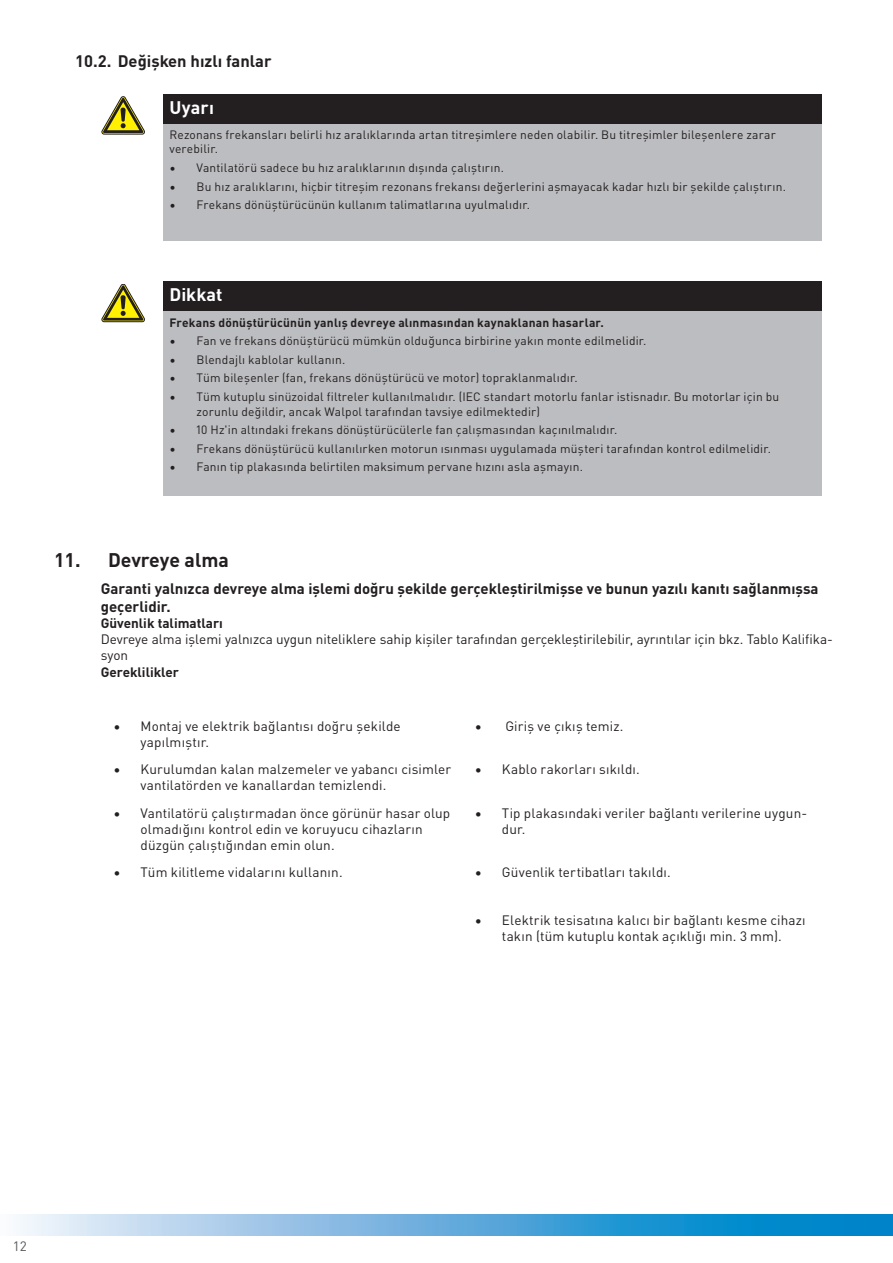
<style>
.page{position:relative;width:893px;height:1263px;background:#fff}
.page>*{position:absolute;margin:0;border:0;box-sizing:border-box;transform-origin:0 0}
.t1{font:700 19.5px "DIN Pro";color:#231f20}
.t2{font:700 18px "DIN Pro";color:#fff}
.t3{font:700 16.5px "DIN Pro";color:#231f20}
.t4{font:700 15px/18px "DIN Pro";color:#231f20}
.t5{font:13.5px/16.2px "DIN Pro";letter-spacing:.01em;color:#231f20}
.t6{font:700 13.5px "DIN Pro";color:#231f20}
.t7{font:13.5px "DIN Pro";color:#57585a}
.t8{font:12px/14.4px "DIN Pro";letter-spacing:.015em;color:#231f20}
.t9{font:700 12px "DIN Pro";letter-spacing:.015em;color:#231f20}
</style>
<div class="page">
<svg style="left:20px;top:1214px;width:873px;height:21px;background:#63afdd"></svg>
<div style="left:163px;top:94px;width:659px;height:30px;background:#231f20"></div>
<div style="left:163px;top:124px;width:659px;height:116px;background:#bcbdc0"></div>
<svg style="left:102px;top:96px;width:43px;height:38px"></svg>
<div style="left:163px;top:282px;width:659px;height:29px;background:#231f20"></div>
<div style="left:163px;top:311px;width:659px;height:185px;background:#bcbdc0"></div>
<svg style="left:102px;top:284px;width:43px;height:38px"></svg>
<h3 class="t3" style="left:75px;top:48px;width:198px">10.2. Değişken hızlı fanlar</h3>
<h2 class="t2" style="left:169px;top:93px;width:46px">Uyarı</h2>
<p class="t8" style="left:169px;top:127px;width:608px">Rezonans frekansları belirli hız aralıklarında artan titreşimlere neden olabilir. Bu titreşimler bileşenlere zarar verebilir.</p>
<p class="t8" style="left:169px;top:160px;width:336px">• Vantilatörü sadece bu hız aralıklarının dışında çalıştırın.</p>
<p class="t8" style="left:169px;top:178px;width:618px">• Bu hız aralıklarını, hiçbir titreşim rezonans frekansı değerlerini aşmayacak kadar hızlı bir şekilde çalıştırın.</p>
<p class="t8" style="left:169px;top:197px;width:362px">• Frekans dönüştürücünün kullanım talimatlarına uyulmalıdır.</p>
<h2 class="t2" style="left:169px;top:281px;width:55px">Dikkat</h2>
<p class="t9" style="left:169px;top:313px;width:436px">Frekans dönüştürücünün yanlış devreye alınmasından kaynaklanan hasarlar.</p>
<p class="t8" style="left:169px;top:333px;width:478px">• Fan ve frekans dönüştürücü mümkün olduğunca birbirine yakın monte edilmelidir.</p>
<p class="t8" style="left:169px;top:351px;width:177px">• Blendajlı kablolar kullanın.</p>
<p class="t8" style="left:169px;top:370px;width:410px">• Tüm bileşenler (fan, frekans dönüştürücü ve motor) topraklanmalıdır.</p>
<p class="t8" style="left:196px;top:389px;width:584px;text-indent:-27px">• Tüm kutuplu sinüzoidal filtreler kullanılmalıdır. (IEC standart motorlu fanlar istisnadır. Bu motorlar için bu zorunlu değildir, ancak Walpol tarafından tavsiye edilmektedir)</p>
<p class="t8" style="left:169px;top:422px;width:449px">• 10 Hz'in altındaki frekans dönüştürücülerle fan çalışmasından kaçınılmalıdır.</p>
<p class="t8" style="left:169px;top:440px;width:603px">• Frekans dönüştürücü kullanılırken motorun ısınması uygulamada müşteri tarafından kontrol edilmelidir.</p>
<p class="t8" style="left:169px;top:459px;width:415px">• Fanın tip plakasında belirtilen maksimum pervane hızını asla aşmayın.</p>
<h1 class="t1" style="left:54px;top:545px;width:176px">11. Devreye alma</h1>
<p class="t4" style="left:101px;top:578px;width:719px">Garanti yalnızca devreye alma işlemi doğru şekilde gerçekleştirilmişse ve bunun yazılı kanıtı sağlanmışsa geçerlidir.</p>
<p class="t6" style="left:101px;top:613px;width:124px">Güvenlik talimatları</p>
<p class="t5" style="left:101px;top:630px;width:734px">Devreye alma işlemi yalnızca uygun niteliklere sahip kişiler tarafından gerçekleştirilebilir, ayrıntılar için bkz. Tablo Kalifika&shy;syon</p>
<p class="t6" style="left:101px;top:661px;width:80px">Gereklilikler</p>
<p class="t5" style="left:141px;top:717px;width:262px;text-indent:-27px">• Montaj ve elektrik bağlantısı doğru şekilde yapılmıştır.</p>
<p class="t5" style="left:475px;top:717px;width:150px">• Giriş ve çıkış temiz.</p>
<p class="t5" style="left:141px;top:760px;width:312px;text-indent:-27px">• Kurulumdan kalan malzemeler ve yabancı cisimler vantilatörden ve kanallardan temizlendi.</p>
<p class="t5" style="left:475px;top:760px;width:166px">• Kablo rakorları sıkıldı.</p>
<p class="t5" style="left:141px;top:804px;width:311px;text-indent:-27px">• Vantilatörü çalıştırmadan önce görünür hasar olup olmadığını kontrol edin ve koruyucu cihazların düzgün çalıştığından emin olun.</p>
<p class="t5" style="left:502px;top:804px;width:307px;text-indent:-27px">• Tip plakasındaki veriler bağlantı verilerine uygun&shy;dur.</p>
<p class="t5" style="left:114px;top:863px;width:231px">• Tüm kilitleme vidalarını kullanın.</p>
<p class="t5" style="left:475px;top:863px;width:197px">• Güvenlik tertibatları takıldı.</p>
<p class="t5" style="left:475px;top:911px;width:332px;text-align:center">• Elektrik tesisatına kalıcı bir bağlantı kesme cihazı takın (tüm kutuplu kontak açıklığı min. 3 mm).</p>
<p class="t7" style="left:13px;top:1236px;width:16px">12</p>
</div>
